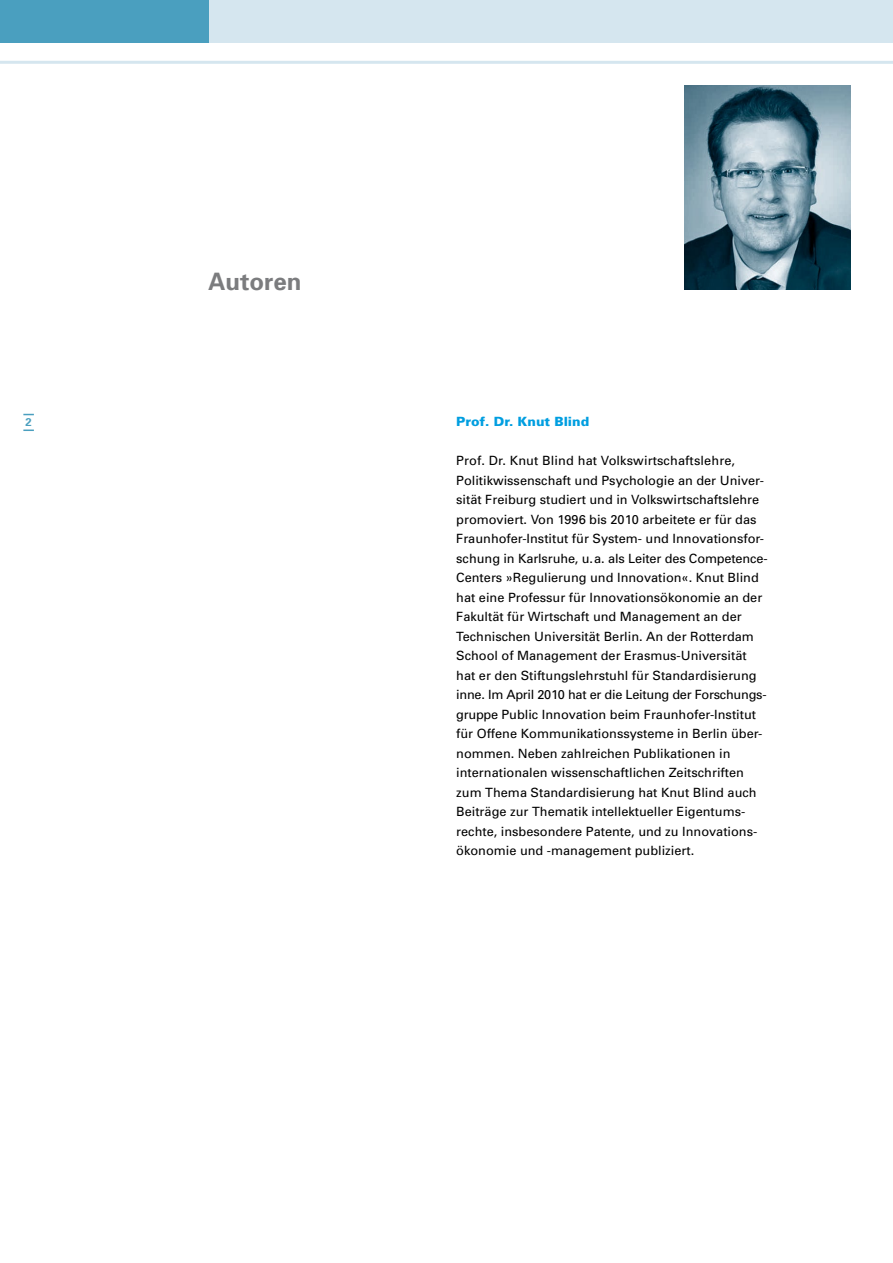
<style>
.page{position:relative;width:893px;height:1263px;background:#fff}
.page>*{position:absolute;margin:0;border:0;box-sizing:border-box;transform-origin:0 0}
.t1{font:700 24px "Univers";color:#7b7c7e}
.t2{font:12.75px/19.5px "Univers";color:#000}
.t3{font:900 12.75px "Univers";color:#009ee0}
.t4{font:700 11.25px "Univers";color:#4a9fbf}
</style>
<div class="page">
<div style="left:0;top:0;width:893px;height:43px;background:#d5e6ef"></div>
<div style="left:0;top:0;width:208px;height:43px;background:#4a9fbf"></div>
<svg style="left:23px;top:429px;width:11px;height:2px"></svg>
<hr style="left:0;top:61px;width:893px;height:3px;background:#d5e6ef">
<img style="left:685px;top:85px;width:165px;height:205px">
<p class="t4" style="left:26px;top:415px;width:8px">2</p>
<h1 class="t1" style="left:208px;top:266px;width:95px">Autoren</h1>
<p class="t3" style="left:456px;top:414px;width:134px">Prof. Dr. Knut Blind</p>
<p class="t2" style="left:456px;top:451px;width:312px">Prof. Dr. Knut Blind hat Volkswirtschaftslehre, Politikwissenschaft und Psychologie an der Univer&shy;sität Freiburg studiert und in Volkswirtschaftslehre promoviert. Von 1996 bis 2010 arbeitete er für das Fraunhofer-Institut für System- und Innovationsfor&shy;schung in Karlsruhe, u.a. als Leiter des Competence-Centers »Regulierung und Innovation«. Knut Blind hat eine Professur für Innovationsökonomie an der Fakultät für Wirtschaft und Management an der Technischen Universität Berlin. An der Rotterdam School of Management der Erasmus-Universität hat er den Stiftungslehrstuhl für Standardisierung inne. Im April 2010 hat er die Leitung der Forschungs&shy;gruppe Public Innovation beim Fraunhofer-Institut für Offene Kommunikationssysteme in Berlin über&shy;nommen. Neben zahlreichen Publikationen in internationalen wissenschaftlichen Zeitschriften zum Thema Standardisierung hat Knut Blind auch Beiträge zur Thematik intellektueller Eigentums&shy;rechte, insbesondere Patente, und zu Innovations&shy;ökonomie und -management publiziert.</p>
</div>
